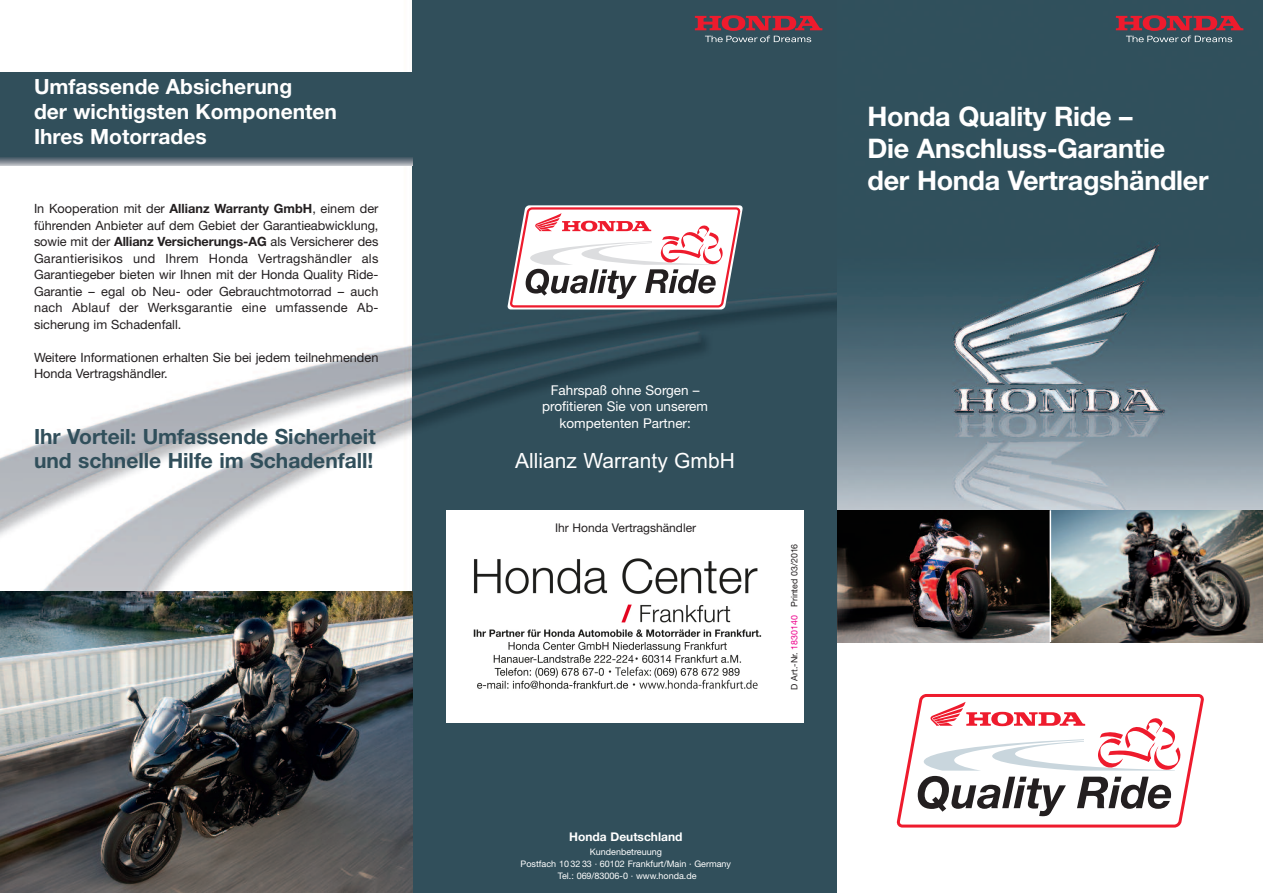
<style>
.page{position:relative;width:1263px;height:893px;background:#fff}
.page>*{position:absolute;margin:0;border:0;box-sizing:border-box;transform-origin:0 0}
.t1{font:700 27px/32.4px "Helvetica Neue";letter-spacing:-.01em;color:#fff}
.t2{font:700 21px/24px "Helvetica Neue";color:#314f5b}
.t3{font:700 21px/25.2px "Helvetica Neue";color:#fff}
.t4{font:21px "Arial";color:#fff}
.t5{font:13.5px/16.5px "Helvetica Neue";color:#fff;text-align:center}
.t6{font:12.75px/16.5px "Helvetica Neue";color:#231f20;text-align:justify}
.t7{font:12px "Helvetica Neue";color:#231f20}
.t8{font:700 12px "Helvetica Neue";color:#fff}
.t9{font:9px/12px "Helvetica Neue";color:#fff;text-align:center}
.t10{font:8.85px "Helvetica Neue";color:#231f20}
.s1{font-weight:700}
.s2{color:#ed028c}
</style>
<div class="page">
<img style="left:0;top:345px;width:412px;height:246px">
<img style="left:412px;top:0;width:851px;height:893px">
<div style="left:446px;top:510px;width:358px;height:213px;background:#fff"></div>
<svg style="left:695px;top:15px;width:127px;height:27px;background:#784754"></svg>
<svg style="left:1116px;top:15px;width:127px;height:27px;background:#774755"></svg>
<svg style="left:508px;top:205px;width:235px;height:104px"></svg>
<div style="left:0;top:72px;width:412px;height:85px;background:#314f5b"></div>
<svg style="left:0;top:157px;width:412px;height:9px;background:#808b94"></svg>
<img style="left:0;top:591px;width:412px;height:302px">
<svg style="left:897px;top:694px;width:307px;height:133px"></svg>
<img style="left:838px;top:510px;width:211px;height:132px">
<img style="left:1051px;top:510px;width:212px;height:132px">
<hr style="left:1049px;top:510px;width:2px;height:132px;background:#fff">
<img style="left:473px;top:558px;width:289px;height:131px">
<h2 class="t3" style="left:34px;top:75px;width:305px">Um fassende Absicherung<br>der wichtigsten Komponenten<br>Ihres Motorrades</h2>
<p class="t6" style="left:34px;top:202px;width:346px">In Kooperation mit der <span class="s1">Allianz Warranty GmbH</span>, einem der führenden Anbieter auf dem Gebiet der Ga ran tie abwicklung, sowie mit der <span class="s1">Allianz Versicherungs-AG</span> als Versicherer des Garantie risikos und Ihrem Honda Ver trags händler als Garantiegeber bieten wir Ihnen mit der Honda Quality Ride-Garantie – egal ob Neu- oder Ge braucht mo tor rad – auch nach Ablauf der Werks garantie eine umfassende Ab - sicherung im Schadenfall.</p>
<p class="t6" style="left:34px;top:350px;width:346px">Weitere Informationen erhalten Sie bei jedem teil neh men den<br>Honda Vertragshändler.</p>
<h2 class="t2" style="left:34px;top:427px;width:343px">Ihr Vorteil: Umfassende Sicherheit und schnelle Hilfe im Schadenfall!</h2>
<h1 class="t1" style="left:867px;top:102px;width:343px">Honda Quality Ride –<br>Die Anschluss-Garantie der Honda Vertragshändler</h1>
<p class="t5" style="left:542px;top:383px;width:167px">Fahrspaß ohne Sorgen – profitieren Sie von unserem kompetenten Partner:</p>
<h2 class="t4" style="left:515px;top:449px;width:221px">Allianz Warranty GmbH</h2>
<p class="t7" style="left:555px;top:523px;width:143px">Ihr Honda Vertragshändler</p>
<p class="t8" style="left:569px;top:832px;width:115px">Honda Deutschland</p>
<p class="t9" style="left:521px;top:847px;width:212px">Kundenbetreuung<br>Postfach 10 32 33 · 60102 Frankfurt/Main · Germany<br>Tel.: 069/83006-0 · www.honda.de</p>
<p class="t10" style="left:791px;top:689px;width:147px;rotate:-90deg">D Art.-Nr. <span class="s2">1830140</span> Printed 03/2016</p>
</div>
